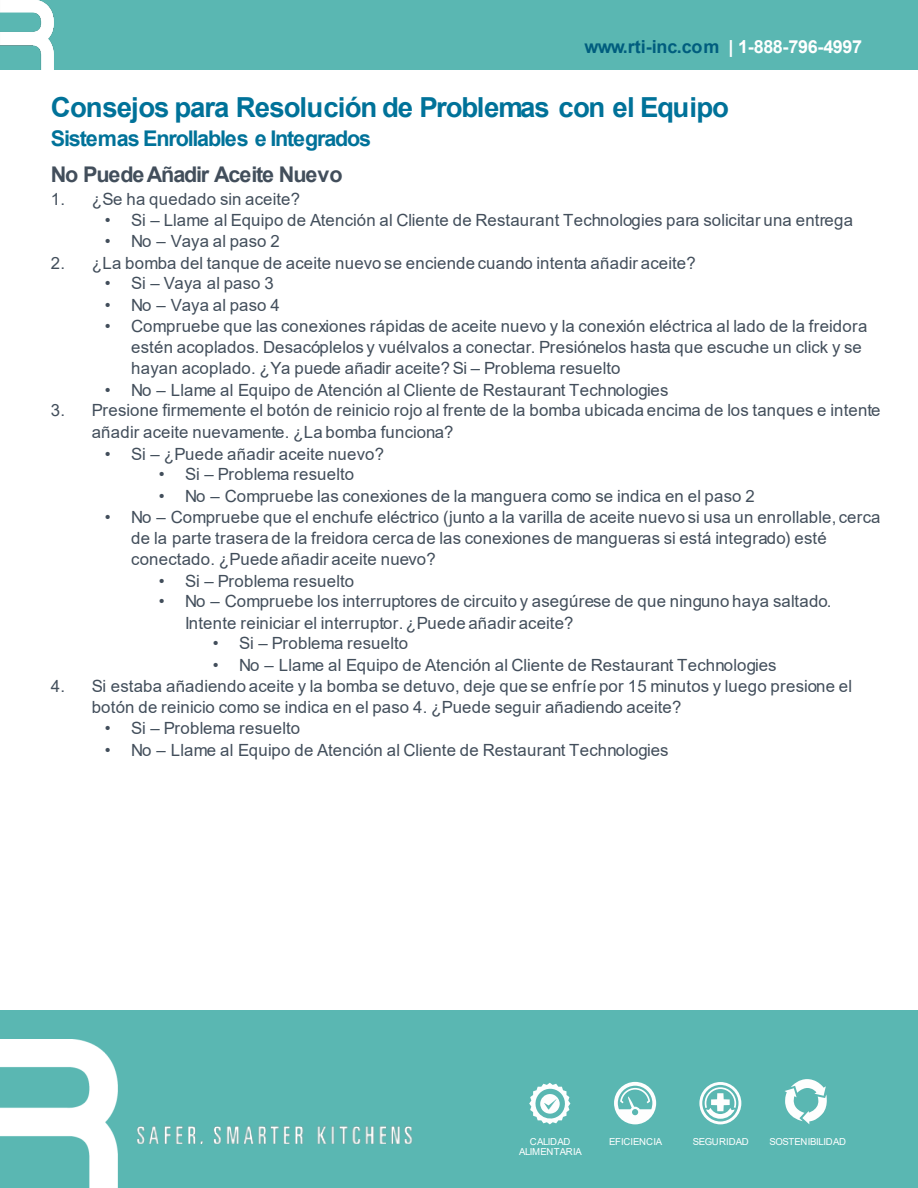
<style>
.page{position:relative;width:918px;height:1188px;background:#fff}
.page>*{position:absolute;margin:0;border:0;box-sizing:border-box;transform-origin:0 0}
.t1{font:700 27.6px "Arial";letter-spacing:-.035em;color:#007299}
.t2{font:700 21.6px "Arial";letter-spacing:-.055em;color:#007299}
.t3{font:700 21.6px "Arial";letter-spacing:-.055em;color:#424e5b}
.t4{font:700 18px "Arial";letter-spacing:-.025em;color:#005d7e}
.t5{font:16.8px/21px "Arial";letter-spacing:.015em;color:#424e5b}
.t6{font:9.6px/10.8px "Arial";letter-spacing:-.03em;color:#fff;text-align:center}
.s1{color:#fff}
</style>
<div class="page">
<div style="left:0;top:0;width:918px;height:70px;background:#5ab7b2"></div>
<div style="left:0;top:1010px;width:918px;height:178px;background:#5ab7b2"></div>
<img style="left:0;top:0;width:54px;height:70px">
<img style="left:0;top:1039px;width:118px;height:149px">
<svg style="left:529px;top:1083px;width:41px;height:41px"></svg>
<svg style="left:614px;top:1082px;width:42px;height:42px"></svg>
<svg style="left:785px;top:1079px;width:42px;height:45px"></svg>
<svg style="left:699px;top:1082px;width:42px;height:42px"></svg>
<img style="left:38px;top:1116px;width:375px;height:28px">
<p class="t4" style="left:585px;top:40px;width:279px">www.rti-inc.com <span class="s1">| 1-888-796-4997</span></p>
<h1 class="t1" style="left:51px;top:97px;width:680px">Consejos para Resolución de Problemas con el Equipo</h1>
<p class="t2" style="left:51px;top:131px;width:322px">Sistemas Enrollables e Integrados</p>
<p class="t3" style="left:51px;top:167px;width:293px">No Puede Añadir Aceite Nuevo</p>
<p class="t5" style="left:51px;top:190px;width:251px">1. ¿Se ha quedado sin aceite?</p>
<p class="t5" style="left:105px;top:211px;width:750px">• Si – Llame al Equipo de Atención al Cliente de Restaurant Technologies para solicitar una entrega</p>
<p class="t5" style="left:105px;top:232px;width:176px">• No – Vaya al paso 2</p>
<p class="t5" style="left:51px;top:254px;width:646px">2. ¿La bomba del tanque de aceite nuevo se enciende cuando intenta añadir aceite?</p>
<p class="t5" style="left:105px;top:274px;width:170px">• Si – Vaya al paso 3</p>
<p class="t5" style="left:105px;top:296px;width:176px">• No – Vaya al paso 4</p>
<p class="t5" style="left:131px;top:318px;width:738px;text-indent:-26px">• Compruebe que las conexiones rápidas de aceite nuevo y la conexión eléctrica al lado de la freidora estén acoplados. Desacóplelos y vuélvalos a conectar. Presiónelos hasta que escuche un click y se hayan acoplado. ¿Ya puede añadir aceite? Si – Problema resuelto</p>
<p class="t5" style="left:105px;top:381px;width:565px">• No – Llame al Equipo de Atención al Cliente de Restaurant Technologies</p>
<p class="t5" style="left:92px;top:401px;width:790px;line-height:21.6px;text-indent:-41px">3. Presione firmemente el botón de reinicio rojo al frente de la bomba ubicada encima de los tanques e intente añadir aceite nuevamente. ¿La bomba funciona?</p>
<p class="t5" style="left:105px;top:445px;width:281px">• Si – ¿Puede añadir aceite nuevo?</p>
<p class="t5" style="left:159px;top:465px;width:197px">• Si – Problema resuelto</p>
<p class="t5" style="left:159px;top:487px;width:597px">• No – Compruebe las conexiones de la manguera como se indica en el paso 2</p>
<p class="t5" style="left:131px;top:508px;width:751px;text-indent:-26px">• No – Compruebe que el enchufe eléctrico (junto a la varilla de aceite nuevo si usa un enrollable, cerca de la parte trasera de la freidora cerca de las conexiones de mangueras si está integrado) esté conectado. ¿Puede añadir aceite nuevo?</p>
<p class="t5" style="left:159px;top:572px;width:197px">• Si – Problema resuelto</p>
<p class="t5" style="left:185px;top:592px;width:648px;line-height:21.6px;text-indent:-26px">• No – Compruebe los interruptores de circuito y asegúrese de que ninguno haya saltado.<br>Intente reiniciar el interruptor. ¿Puede añadir aceite?</p>
<p class="t5" style="left:213px;top:634px;width:197px">• Si – Problema resuelto</p>
<p class="t5" style="left:213px;top:656px;width:565px">• No – Llame al Equipo de Atención al Cliente de Restaurant Technologies</p>
<p class="t5" style="left:92px;top:678px;width:762px;line-height:20.4px;text-indent:-41px">4. Si estaba añadiendo aceite y la bomba se detuvo, deje que se enfríe por 15 minutos y luego presione el botón de reinicio como se indica en el paso 4. ¿Puede seguir añadiendo aceite?</p>
<p class="t5" style="left:105px;top:720px;width:197px">• Si – Problema resuelto</p>
<p class="t5" style="left:105px;top:741px;width:565px">• No – Llame al Equipo de Atención al Cliente de Restaurant Technologies</p>
<p class="t6" style="left:519px;top:1137px;width:64px">CALIDAD<br>ALIMENTARIA</p>
<p class="t6" style="left:609px;top:1137px;width:55px">EFICIENCIA</p>
<p class="t6" style="left:693px;top:1137px;width:58px">SEGURIDAD</p>
<p class="t6" style="left:769px;top:1137px;width:78px">SOSTENIBILIDAD</p>
</div>
